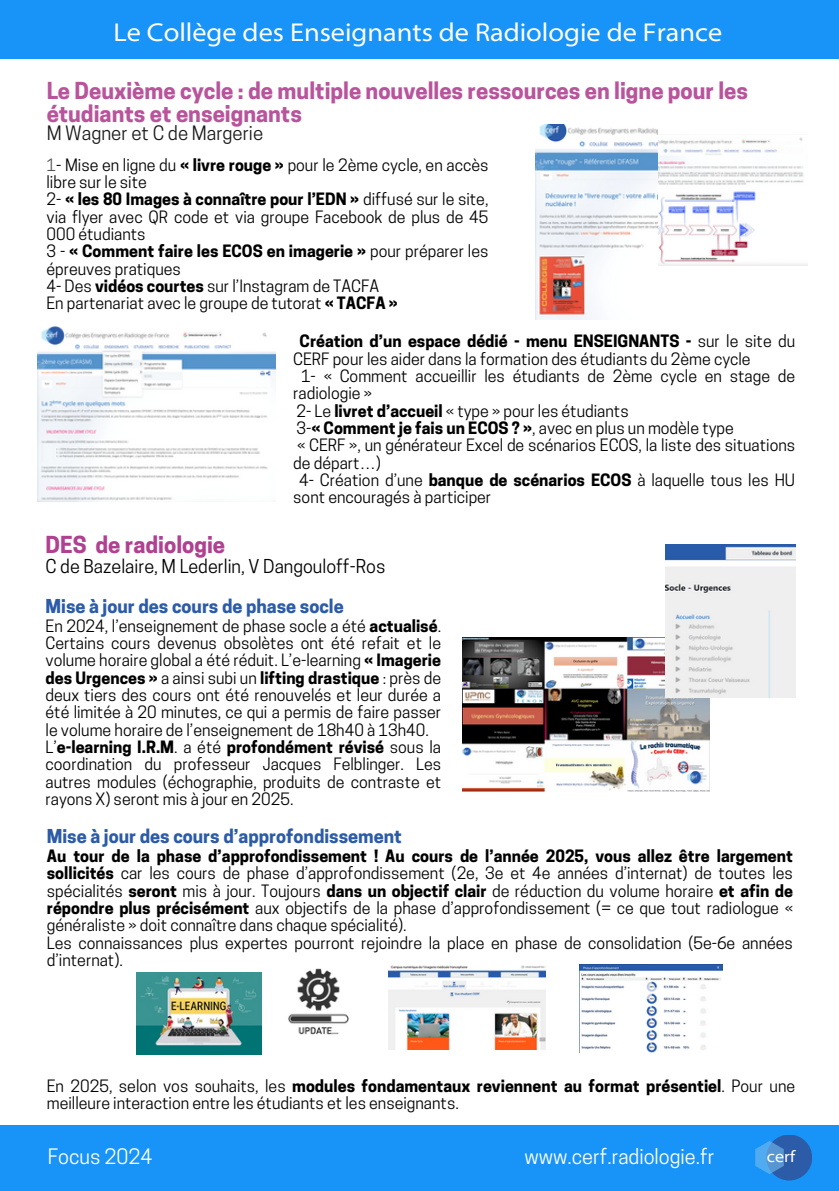
<style>
.page{position:relative;width:839px;height:1191px;background:#fff}
.page>*{position:absolute;margin:0;border:0;box-sizing:border-box;transform-origin:0 0}
.t1{font:semi-expanded 26px "Myriad Pro";color:#fff}
.t2{font:700 22px/22.4px "Cooper Hewitt";color:#b04190}
.t3{font:20px "Cooper Hewitt";color:#fff}
.t4{font:18.6px "Cooper Hewitt";color:#000}
.t5{font:700 18px "Cooper Hewitt";color:#2c5ba7}
.t6{font:18px "Cooper Hewitt";color:#000}
.t7{font:semi-expanded 16.6px "Myriad Pro";color:#fff}
.t8{font:16px/17.4px "Cooper Hewitt";color:#000}
.s1{color:#545454}
.s2{font-weight:700}
</style>
<div class="page">
<div style="left:0;top:0;width:838px;height:1191px;background:#1893f8"></div>
<div style="left:766px;top:1135px;width:46px;height:46px;background:#2c5ba7;border-radius:50%"></div>
<svg style="left:755px;top:1141px;width:28px;height:33px"></svg>
<div style="left:0;top:60px;width:838px;height:1065px;background:#fff"></div>
<img style="left:261px;top:968px;width:88px;height:87px">
<img style="left:657px;top:137px;width:150px;height:128px">
<img style="left:535px;top:124px;width:122px;height:195px">
<img style="left:37px;top:326px;width:239px;height:176px">
<img style="left:462px;top:637px;width:247px;height:155px">
<img style="left:666px;top:545px;width:129px;height:153px">
<img style="left:388px;top:965px;width:158px;height:85px">
<img style="left:580px;top:964px;width:142px;height:89px">
<img style="left:137px;top:972px;width:124px;height:83px">
<p class="t1" style="left:113px;top:21px;width:610px">Le Collège des Enseignants de Radiologie de France</p>
<h2 class="t2" style="left:46px;top:82px;width:703px">Le Deuxième cycle : de multiple nouvelles ressources en ligne pour les étudiants et enseignants</h2>
<p class="t4" style="left:46px;top:126px;width:218px">M Wagner et C de Margerie</p>
<p class="t8" style="left:46px;top:158px;width:443px"><span class="s1">1</span>- Mise en ligne du <span class="s2">« livre rouge »</span> pour le 2ème cycle, en accès libre sur le site</p>
<p class="t8" style="left:46px;top:193px;width:443px;text-align:justify">2- <span class="s2">« les 80 Images à connaître pour l’EDN »</span> diffusé sur le site, via flyer avec QR code et via groupe Facebook de plus de 45<br>000 étudiants</p>
<p class="t8" style="left:46px;top:245px;width:443px">3 - <span class="s2">« Comment faire les ECOS en imagerie »</span> pour préparer les épreuves pratiques</p>
<p class="t8" style="left:46px;top:279px;width:334px">4- Des <span class="s2">vidéos courtes</span> sur l’Instagram de TACFA</p>
<p class="t8" style="left:46px;top:297px;width:353px">En partenariat avec le groupe de tutorat <span class="s2">« TACFA »</span></p>
<p class="t8" style="left:293px;top:335px;width:503px;text-indent:6px"><span class="s2">Création d’un espace dédié - menu ENSEIGNANTS -</span> sur le site du<br>CERF pour les aider dans la formation des étudiants du 2ème cycle</p>
<p class="t8" style="left:293px;top:369px;width:503px;text-indent:8px">1- « Comment accueillir les étudiants de 2ème cycle en stage de radiologie »</p>
<p class="t8" style="left:296px;top:404px;width:334px">2- Le <span class="s2">livret d’accueil</span> « type » pour les étudiants</p>
<p class="t8" style="left:296px;top:421px;width:439px">3-<span class="s2">« Comment je fais un ECOS ? »</span>, avec en plus un modèle type</p>
<p class="t8" style="left:293px;top:439px;width:503px">« CERF », un générateur Excel de scénarios ECOS, la liste des situations de départ…)</p>
<p class="t8" style="left:293px;top:473px;width:503px;text-indent:6px">4- Création d’une <span class="s2">banque de scénarios ECOS</span> à laquelle tous les HU sont encouragés à participer</p>
<p class="t2" style="left:46px;top:536px;width:181px">DES de radiologie</p>
<p class="t6" style="left:46px;top:560px;width:341px">C de Bazelaire, M Lederlin, V Dangouloff-Ros</p>
<h3 class="t5" style="left:46px;top:600px;width:300px">Mise à jour des cours de phase socle</h3>
<p class="t8" style="left:46px;top:619px;width:397px;text-align:justify">En 2024, l’enseignement de phase socle a été <span class="s2">actualisé</span>.<br>Certains cours devenus obsolètes ont été refait et le volume horaire global a été réduit. L’e-learning <span class="s2">« Imagerie des Urgences »</span> a ainsi subi un <span class="s2">lifting drastique</span> : près de deux tiers des cours ont été renouvelés et leur durée a été limitée à 20 minutes, ce qui a permis de faire passer le volume horaire de l’enseignement de 18h40 à 13h40.</p>
<p class="t8" style="left:46px;top:740px;width:397px;text-align:justify">L’<span class="s2">e-learning I.R.M</span>. a été <span class="s2">profondément révisé</span> sous la coordination du professeur Jacques Felblinger. Les autres modules (échographie, produits de contraste et rayons X) seront mis à jour en 2025.</p>
<p class="t5" style="left:47px;top:830px;width:356px">Mise à jour des cours d’approfondissement</p>
<p class="t8" style="left:47px;top:849px;width:747px;text-align:justify"><span class="s2">Au tour de la phase d’approfondissement ! Au cours de l’année 2025, vous allez être largement sollicités</span> car les cours de phase d’approfondissement (2e, 3e et 4e années d’internat) de toutes les spécialités <span class="s2">seront</span> mis à jour. Toujours <span class="s2">dans un objectif clair</span> de réduction du volume horaire <span class="s2">et afin de répondre plus précisément</span> aux objectifs de la phase d’approfondissement (= ce que tout radiologue « généraliste » doit connaître dans chaque spécialité).</p>
<p class="t8" style="left:47px;top:936px;width:747px">Les connaissances plus expertes pourront rejoindre la place en phase de consolidation (5e-6e années d’internat).</p>
<p class="t8" style="left:47px;top:1079px;width:749px">En 2025, selon vos souhaits, les <span class="s2">modules fondamentaux reviennent au format présentiel</span>. Pour une meilleure interaction entre les étudiants et les enseignants.</p>
<h2 class="t3" style="left:48px;top:1149px;width:106px">Focus 2024</h2>
<p class="t3" style="left:524px;top:1149px;width:191px">www.cerf.radiologie.fr</p>
<h1 class="t7" style="left:766px;top:1149px;width:30px">cerf</h1>
</div>
